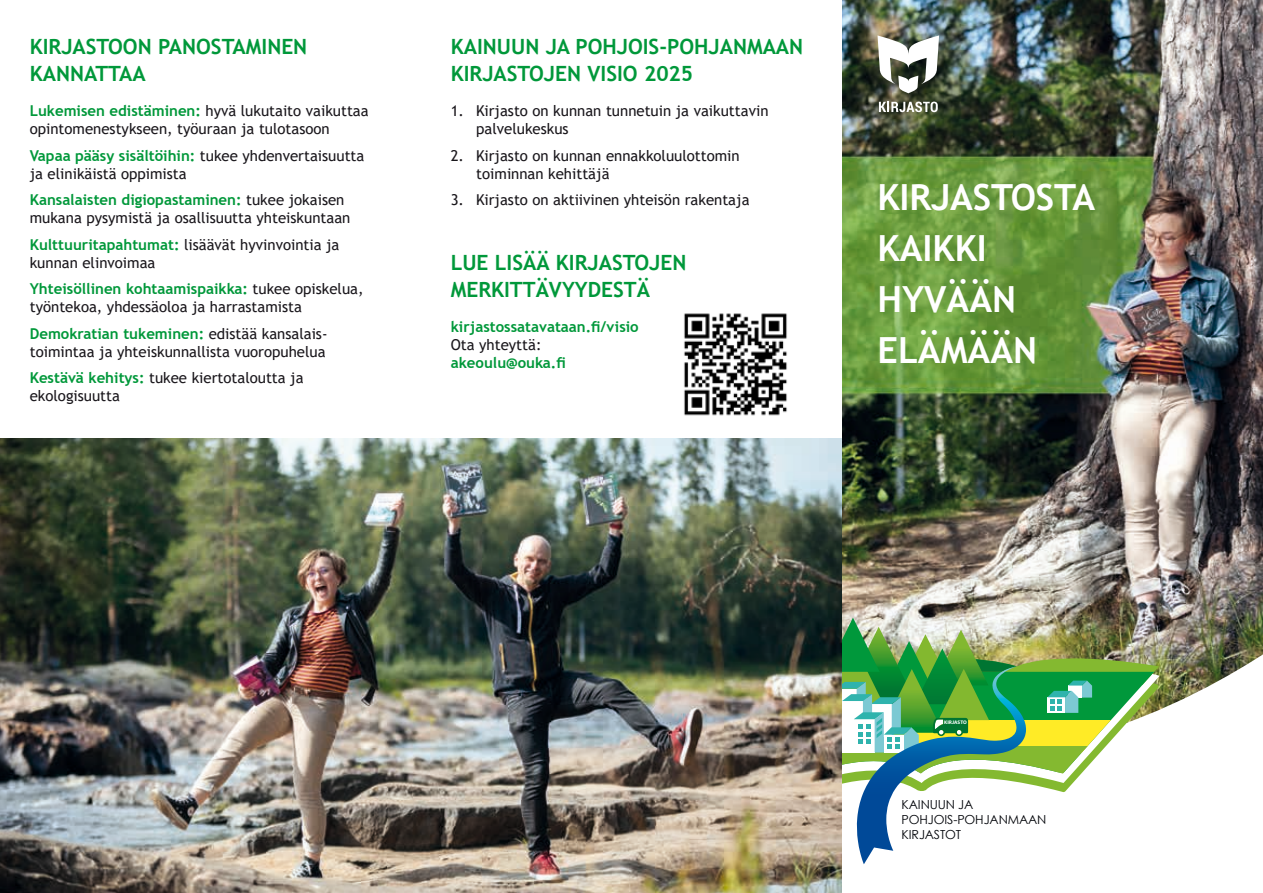
<style>
.page{position:relative;width:1263px;height:893px;background:#fff}
.page>*{position:absolute;margin:0;border:0;box-sizing:border-box;transform-origin:0 0}
.H1otsikko{font:700 36px/51px "Trebuchet MS";color:#fff}
.H2_otsikko{font:700 21px/27px "Trebuchet MS";color:#00983a}
.leipis{font:15px/18px "Trebuchet MS";color:#1a171c}
.leipis-2{font:700 15px "Trebuchet MS";color:#00983a}
.t1{font:12.45px/15px "Century Gothic";letter-spacing:-.01em;color:#000308}
.t2{font:700 5.25px "Myriad Pro";color:#fff}
.s1{font-weight:700;color:#00983a}
</style>
<div class="page">
<img style="left:842px;top:0;width:421px;height:641px">
<img style="left:1160px;top:641px;width:103px;height:69px">
<img style="left:842px;top:618px;width:318px;height:246px">
<img style="left:0;top:439px;width:842px;height:454px">
<svg style="left:877px;top:35px;width:62px;height:58px"></svg>
<svg style="left:879px;top:102px;width:59px;height:10px"></svg>
<img style="left:684px;top:313px;width:103px;height:103px">
<p class="H2_otsikko" style="left:30px;top:33px;width:279px">KIRJASTOON PANOSTAMINEN<br>KANNATTAA</p>
<p class="leipis" style="left:30px;top:102px;width:340px"><span class="s1">Lukemisen edistäminen:</span> hyvä lukutaito vaikuttaa opintomenestykseen, työuraan ja tulotasoon</p>
<p class="leipis" style="left:30px;top:146px;width:336px"><span class="s1">Vapaa pääsy sisältöihin:</span> tukee yhdenvertaisuutta ja elinikäistä oppimista</p>
<p class="leipis" style="left:30px;top:191px;width:322px"><span class="s1">Kansalaisten digiopastaminen:</span> tukee jokaisen mukana pysymistä ja osallisuutta yhteiskuntaan</p>
<p class="leipis" style="left:30px;top:235px;width:311px"><span class="s1">Kulttuuritapahtumat:</span> lisäävät hyvinvointia ja kunnan elinvoimaa</p>
<p class="leipis" style="left:30px;top:280px;width:335px"><span class="s1">Yhteisöllinen kohtaamispaikka:</span> tukee opiskelua, työntekoa, yhdessäoloa ja harrastamista</p>
<p class="leipis" style="left:30px;top:324px;width:299px"><span class="s1">Demokratian tukeminen:</span> edistää kansalais&shy;toimintaa ja yhteiskunnallista vuoropuhelua</p>
<p class="leipis" style="left:30px;top:369px;width:275px"><span class="s1">Kestävä kehitys:</span> tukee kiertotaloutta ja ekologisuutta</p>
<p class="H2_otsikko" style="left:451px;top:33px;width:354px">KAINUUN JA POHJOIS-POHJANMAAN<br>KIRJASTOJEN VISIO 2025</p>
<p class="leipis" style="left:476px;top:102px;width:294px;text-indent:-26px">1. Kirjasto on kunnan tunnetuin ja vaikuttavin palvelukeskus</p>
<p class="leipis" style="left:476px;top:146px;width:265px;text-indent:-26px">2. Kirjasto on kunnan ennakkoluulottomin toiminnan kehittäjä</p>
<p class="leipis" style="left:451px;top:191px;width:300px">3. Kirjasto on aktiivinen yhteisön rakentaja</p>
<p class="H2_otsikko" style="left:451px;top:249px;width:237px">LUE LISÄÄ KIRJASTOJEN<br>MERKITTÄVYYDESTÄ</p>
<p class="leipis-2" style="left:451px;top:317px;width:189px">kirjastossatavataan.fi/visio</p>
<p class="leipis" style="left:451px;top:336px;width:92px">Ota yhteyttä:</p>
<p class="leipis-2" style="left:451px;top:353px;width:116px">akeoulu@ouka.fi</p>
<p class="H1otsikko" style="left:877px;top:172px;width:219px">KIRJASTOSTA<br>KAIKKI<br>HYVÄÄN<br>ELÄMÄÄN</p>
<p class="t2" style="left:944px;top:718px;width:24px">KIRJASTO</p>
<p class="t1" style="left:902px;top:797px;width:146px">KAINUUN JA<br>POHJOIS-POHJANMAAN<br>KIRJASTOT</p>
</div>
